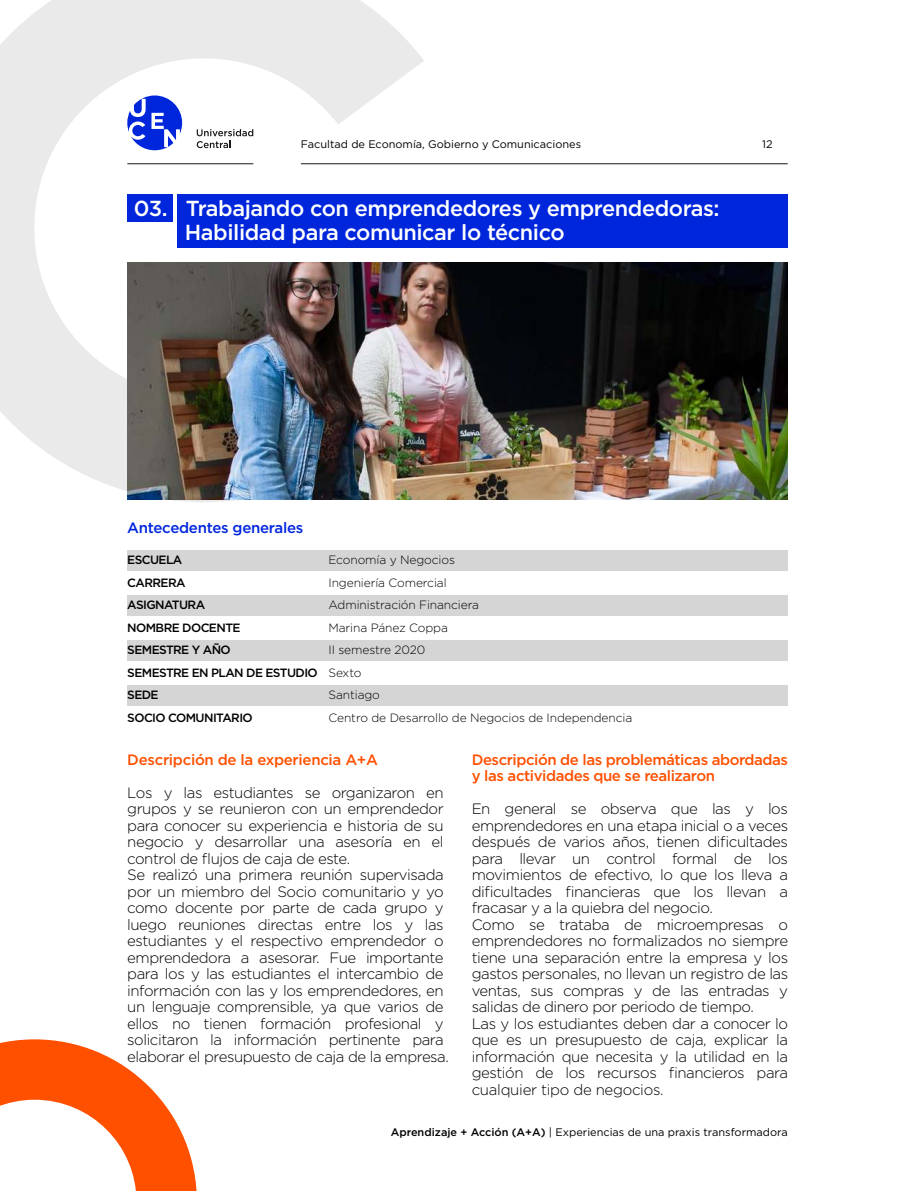
<style>
.page{position:relative;width:915px;height:1191px;background:#fff}
.page>*{position:absolute;margin:0;border:0;box-sizing:border-box;transform-origin:0 0}
.t1{font:500 21.75px/23.9px "Gotham";letter-spacing:-.02em;color:#fff}
.t2{font:300 15px/16.5px "Gotham";letter-spacing:-.03em;color:#000}
.t3{font:500 15px/16.5px "Gotham";letter-spacing:-.03em;color:#ff5000}
.t4{font:500 15px "Gotham";letter-spacing:-.02em;color:#0026dd}
.t5{font:300 12px/22.5px "Gotham";letter-spacing:-.01em;color:#000}
.t6{font:500 12px/22.5px "Gotham";letter-spacing:-.05em;color:#000}
.t7{font:10.95px "Gotham";color:#000}
.s1{font-weight:500}
</style>
<div class="page">
<svg style="left:0;top:0;width:429px;height:502px"></svg>
<div style="left:177px;top:194px;width:610px;height:53px;background:#0026dc"></div>
<div style="left:127px;top:194px;width:45px;height:28px;background:#0026dc"></div>
<div style="left:127px;top:550px;width:660px;height:21px;background:#d5d5d5"></div>
<div style="left:127px;top:595px;width:660px;height:20px;background:#d5d5d5"></div>
<div style="left:127px;top:640px;width:660px;height:20px;background:#d5d5d5"></div>
<div style="left:127px;top:685px;width:660px;height:20px;background:#d5d5d5"></div>
<svg style="left:0;top:1039px;width:197px;height:152px"></svg>
<img style="left:127px;top:262px;width:660px;height:237px">
<svg style="left:197px;top:129px;width:56px;height:19px"></svg>
<svg style="left:127px;top:95px;width:55px;height:55px"></svg>
<hr style="left:301px;top:163px;width:486px;height:1px;background:#1a1718">
<hr style="left:127px;top:163px;width:126px;height:1px;background:#1a1718">
<p class="t7" style="left:301px;top:137px;width:281px">Facultad de Economía, Gobierno y Comunicaciones</p>
<p class="t7" style="left:762px;top:137px;width:12px">12</p>
<h1 class="t1" style="left:185px;top:196px;width:536px;text-indent:-51px">03. Trabajando con emprendedores y emprendedoras:<br>Habilidad para comunicar lo técnico</h1>
<p class="t4" style="left:127px;top:518px;width:177px">Antecedentes generales</p>
<p class="t6" style="left:127px;top:548px;width:192px">ESCUELA<br>CARRERA<br>ASIGNATURA<br>NOMBRE DOCENTE<br>SEMESTRE Y AÑO<br>SEMESTRE EN PLAN DE ESTUDIO<br>SEDE<br>SOCIO COMUNITARIO</p>
<p class="t5" style="left:328px;top:548px;width:305px">Economía y Negocios<br>Ingeniería Comercial<br>Administración Financiera<br>Marina Pánez Coppa<br>II semestre 2020<br>Sexto<br>Santiago<br>Centro de Desarrollo de Negocios de Independencia</p>
<p class="t3" style="left:127px;top:751px;width:252px">Descripción de la experiencia A+A</p>
<p class="t2" style="left:127px;top:784px;width:323px">Los y las estudiantes se organizaron en grupos y se reunieron con un emprendedor para conocer su experiencia e historia de su negocio y desarrollar una asesoría en el control de flujos de caja de este.<br>Se realizó una primera reunión supervisada por un miembro del Socio comunitario y yo como docente por parte de cada grupo y luego reuniones directas entre los y las estudiantes y el respectivo emprendedor o emprendedora a asesorar. Fue importante para los y las estudiantes el intercambio de información con las y los emprendedores, en un lenguaje comprensible, ya que varios de ellos no tienen formación profesional y solicitaron la información pertinente para elaborar el presupuesto de caja de la empresa.</p>
<p class="t3" style="left:471px;top:751px;width:318px">Descripción de las problemáticas abordadas y las actividades que se realizaron</p>
<p class="t2" style="left:471px;top:800px;width:318px">En general se observa que las y los emprendedores en una etapa inicial o a veces después de varios años, tienen dificultades para llevar un control formal de los movimientos de efectivo, lo que los lleva a dificultades financieras que los llevan a fracasar y a la quiebra del negocio.<br>Como se trataba de microempresas o emprendedores no formalizados no siempre tiene una separación entre la empresa y los gastos personales, no llevan un registro de las ventas, sus compras y de las entradas y salidas de dinero por periodo de tiempo.<br>Las y los estudiantes deben dar a conocer lo que es un presupuesto de caja, explicar la información que necesita y la utilidad en la gestión de los recursos financieros para cualquier tipo de negocios.</p>
<p class="t7" style="left:390px;top:1125px;width:398px"><span class="s1">Aprendizaje + Acción (A+A)</span> | Experiencias de una praxis transformadora</p>
</div>
